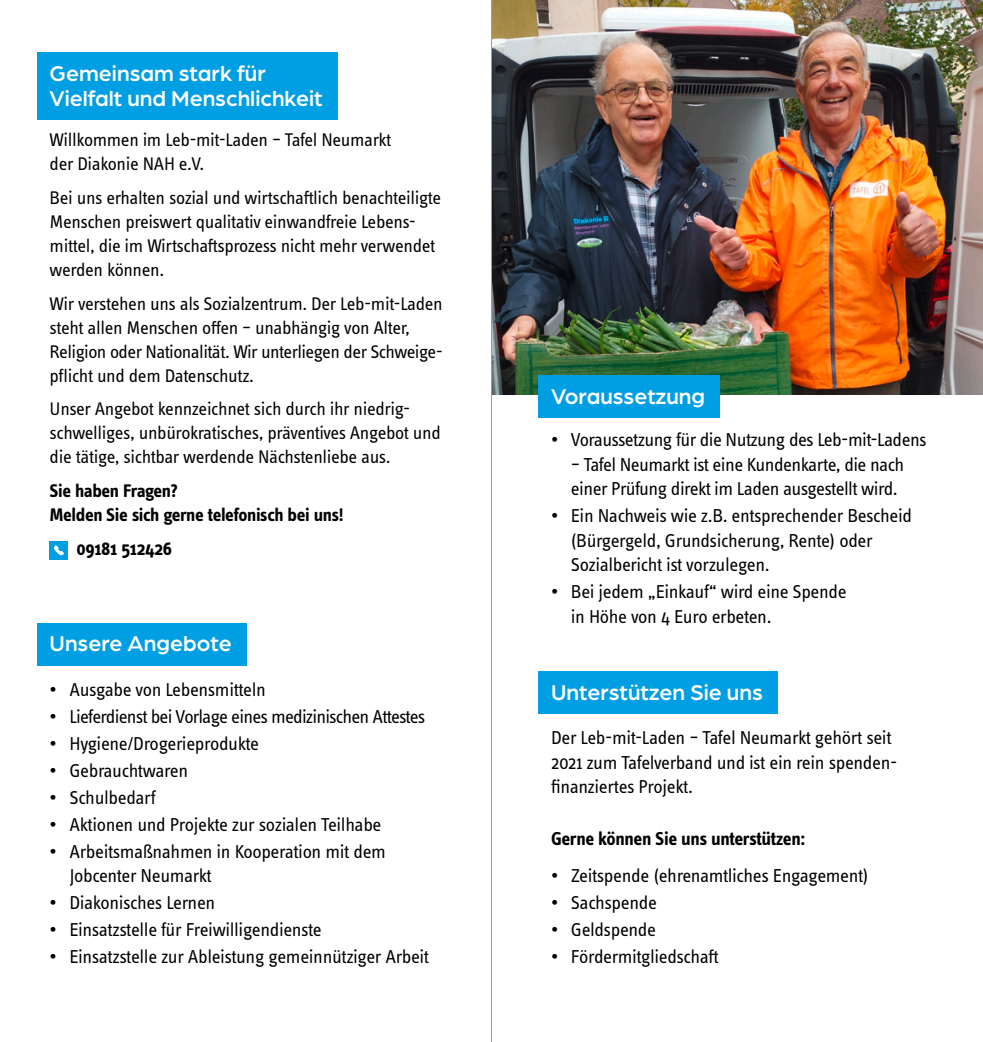
<style>
.page{position:relative;width:983px;height:1042px;background:#fff}
.page>*{position:absolute;margin:0;border:0;box-sizing:border-box;transform-origin:0 0}
.t1{font:500 22.75px/25.4px "Arboria";color:#fff}
.t2{font:19.25px/24.5px "Info Text Pro";letter-spacing:-.025em;color:#000}
.t3{font:19.25px "Info Text Pro";letter-spacing:-.045em;color:#000}
.t4{font:700 19.25px "Info Text Pro";letter-spacing:-.02em;color:#000}
.t5{font:18.9px/24px "Info Text Pro";letter-spacing:-.02em;color:#000}
.t6{font:700 18.9px/24px "Info Text Pro";letter-spacing:-.02em;color:#000}
</style>
<div class="page">
<img style="left:492px;top:0;width:490px;height:394px">
<div style="left:37px;top:52px;width:300px;height:68px;background:#009ee3"></div>
<div style="left:50px;top:541px;width:18px;height:19px;background:#009ee3"></div>
<svg style="left:54px;top:545px;width:10px;height:10px"></svg>
<div style="left:538px;top:376px;width:181px;height:42px;background:#009ee3"></div>
<div style="left:538px;top:671px;width:239px;height:43px;background:#009ee3"></div>
<div style="left:37px;top:623px;width:210px;height:42px;background:#009ee3"></div>
<hr style="left:491px;top:0;width:1px;height:1042px;background:#9c9c9c">
<p class="t1" style="left:50px;top:59px;width:274px">Gemeinsam stark für<br>Vielfalt und Menschlichkeit</p>
<p class="t5" style="left:50px;top:127px;width:343px">Willkommen im Leb-mit-Laden – Tafel Neumarkt der Diakonie NAH e.V.</p>
<p class="t5" style="left:50px;top:185px;width:393px">Bei uns erhalten sozial und wirtschaftlich benachteiligte Menschen preiswert qualitativ einwandfreie Lebens&shy;mittel, die im Wirtschaftsprozess nicht mehr verwendet werden können.</p>
<p class="t5" style="left:50px;top:291px;width:394px">Wir verstehen uns als Sozialzentrum. Der Leb-mit-Laden steht allen Menschen offen – unabhängig von Alter, Religion oder Nationalität. Wir unterliegen der Schweige&shy;pflicht und dem Datenschutz.</p>
<p class="t5" style="left:50px;top:397px;width:392px">Unser Angebot kennzeichnet sich durch ihr niedrig&shy;schwelliges, unbürokratisches, präventives Angebot und die tätige, sichtbar werdende Nächstenliebe aus.</p>
<p class="t6" style="left:50px;top:479px;width:295px">Sie haben Fragen?<br>Melden Sie sich gerne telefonisch bei uns!</p>
<p class="t4" style="left:77px;top:537px;width:97px">09181 512426</p>
<p class="t1" style="left:50px;top:630px;width:184px">Unsere Angebote</p>
<p class="t2" style="left:50px;top:676px;width:218px">• Ausgabe von Lebensmitteln</p>
<p class="t3" style="left:50px;top:705px;width:377px">• Lieferdienst bei Vorlage eines medizinischen Attestes</p>
<p class="t2" style="left:50px;top:730px;width:211px">• Hygiene/Drogerieprodukte</p>
<p class="t2" style="left:50px;top:757px;width:140px">• Gebrauchtwaren</p>
<p class="t2" style="left:50px;top:784px;width:108px">• Schulbedarf</p>
<p class="t2" style="left:50px;top:811px;width:333px">• Aktionen und Projekte zur sozialen Teilhabe</p>
<p class="t2" style="left:69px;top:838px;width:318px;text-indent:-20px">• Arbeitsmaßnahmen in Kooperation mit dem<br>Jobcenter Neumarkt</p>
<p class="t2" style="left:50px;top:890px;width:167px">• Diakonisches Lernen</p>
<p class="t2" style="left:50px;top:917px;width:273px">• Einsatzstelle für Freiwilligendienste</p>
<p class="t2" style="left:50px;top:944px;width:381px">• Einsatzstelle zur Ableistung gemeinnütziger Arbeit</p>
<p class="t1" style="left:551px;top:383px;width:155px">Voraussetzung</p>
<p class="t2" style="left:551px;top:427px;width:377px">• Voraussetzung für die Nutzung des Leb-mit-Ladens</p>
<p class="t2" style="left:570px;top:451px;width:335px">– Tafel Neumarkt ist eine Kundenkarte, die nach einer Prüfung direkt im Laden ausgestellt wird.</p>
<p class="t2" style="left:570px;top:503px;width:342px;text-indent:-20px">• Ein Nachweis wie z.B. entsprechender Bescheid (Bürgergeld, Grundsicherung, Rente) oder<br>Sozialbericht ist vorzulegen.</p>
<p class="t2" style="left:570px;top:579px;width:277px;text-indent:-20px">• Bei jedem „Einkauf“ wird eine Spende in Höhe von 4 Euro erbeten.</p>
<p class="t1" style="left:551px;top:678px;width:213px">Unterstützen Sie uns</p>
<p class="t2" style="left:551px;top:725px;width:348px">Der Leb-mit-Laden – Tafel Neumarkt gehört seit<br>2021 zum Tafelverband und ist ein rein spenden&shy;finanziertes Projekt.</p>
<p class="t4" style="left:551px;top:826px;width:256px">Gerne können Sie uns unterstützen:</p>
<p class="t2" style="left:551px;top:863px;width:319px">• Zeitspende (ehrenamtliches Engagement)</p>
<p class="t2" style="left:551px;top:890px;width:107px">• Sachspende</p>
<p class="t2" style="left:551px;top:917px;width:106px">• Geldspende</p>
<p class="t2" style="left:551px;top:944px;width:169px">• Fördermitgliedschaft</p>
</div>
